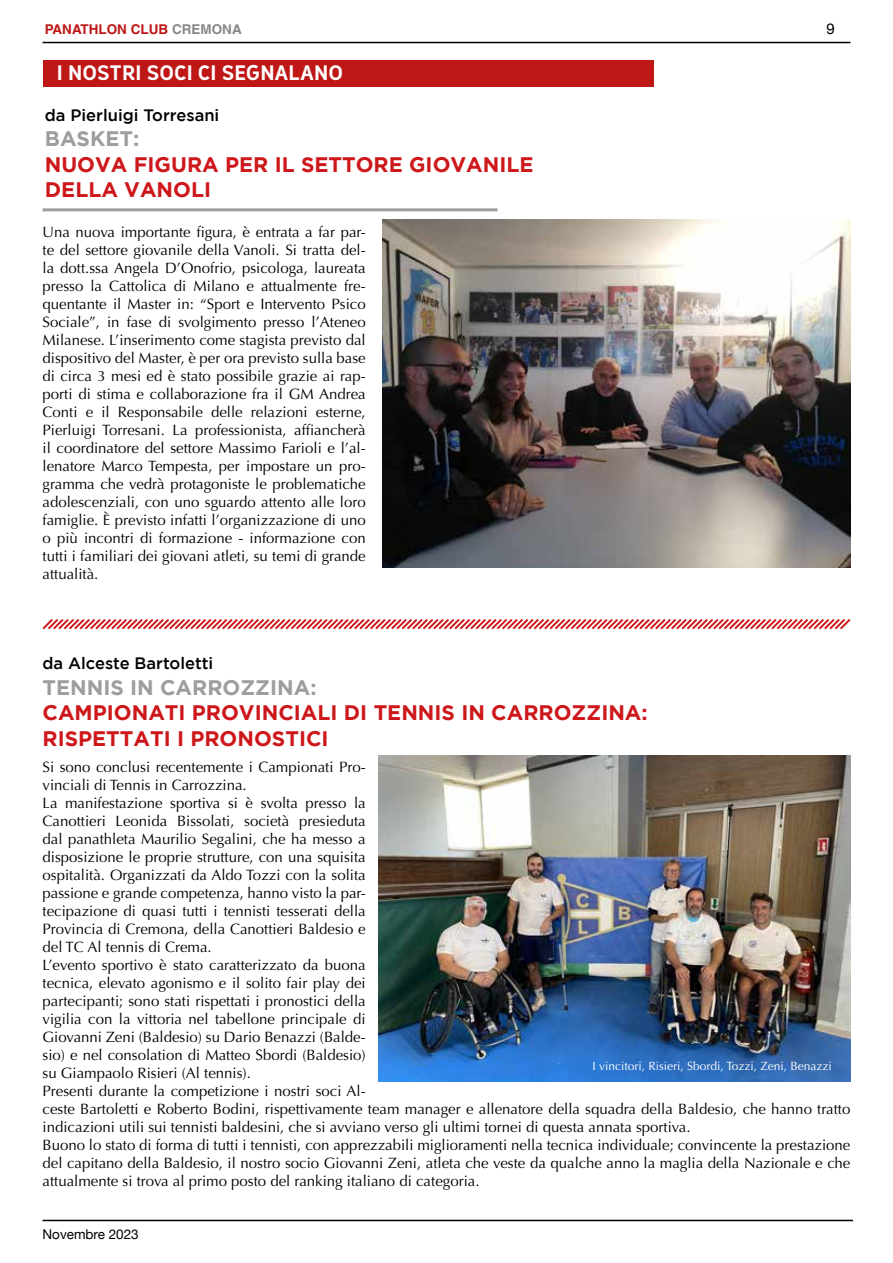
<style>
.page{position:relative;width:893px;height:1263px;background:#fff}
.page>*{position:absolute;margin:0;border:0;box-sizing:border-box;transform-origin:0 0}
.t1{font:700 21px/25.5px "Gotham";color:#cd171a}
.t2{font:700 21px "Gotham";color:#9d9d9c}
.t3{font:700 19.5px "Oceania";color:#fff}
.t4{font:500 16.5px "Gotham";color:#000}
.t5{font:15px/18px "Optima";color:#000;text-align:justify}
.t6{font:15px "Helvetica Neue";color:#000}
.t7{font:700 13.5px "Helvetica";color:#be1716}
.t8{font:13.5px "Helvetica Neue";color:#000}
.t9{font:12px "Optima";color:#fff}
.s1{color:#878787}
</style>
<div class="page">
<hr style="left:43px;top:1220px;width:810px;height:1px;background:#000">
<div style="left:43px;top:60px;width:611px;height:26px;background:#be1716"></div>
<hr style="left:43px;top:208px;width:454px;height:3px;background:#9d9d9c">
<img style="left:383px;top:219px;width:467px;height:348px">
<svg style="left:42px;top:619px;width:809px;height:11px"></svg>
<img style="left:378px;top:755px;width:472px;height:326px">
<hr style="left:43px;top:42px;width:807px;height:1px;background:#000">
<p class="t7" style="left:45px;top:21px;width:198px">PANATHLON CLUB <span class="s1">CREMONA</span></p>
<p class="t6" style="left:827px;top:18px;width:10px">9</p>
<h2 class="t3" style="left:57px;top:61px;width:288px">I NOSTRI SOCI CI SEGNALANO</h2>
<p class="t4" style="left:45px;top:105px;width:176px">da Pierluigi Torresani</p>
<h1 class="t2" style="left:45px;top:126px;width:96px">BASKET:</h1>
<h1 class="t1" style="left:45px;top:151px;width:490px">NUOVA FIGURA PER IL SETTORE GIOVANILE<br>DELLA VANOLI</h1>
<p class="t5" style="left:43px;top:223px;width:325px">Una nuova importante figura, è entrata a far par&shy;te del settore giovanile della Vanoli. Si tratta del&shy;la dott.ssa Angela D’Onofrio, psicologa, laureata presso la Cattolica di Milano e attualmente fre&shy;quentante il Master in: “Sport e Intervento Psico Sociale”, in fase di svolgimento presso l’Ateneo Milanese. L’inserimento come stagista previsto dal dispositivo del Master, è per ora previsto sulla base di circa 3 mesi ed è stato possibile grazie ai rap&shy;porti di stima e collaborazione fra il GM Andrea Conti e il Responsabile delle relazioni esterne, Pierluigi Torresani. La professionista, affiancherà il coordinatore del settore Massimo Farioli e l’al&shy;lenatore Marco Tempesta, per impostare un pro&shy;gramma che vedrà protagoniste le problematiche adolescenziali, con uno sguardo attento alle loro famiglie. È previsto infatti l’organizzazione di uno o più incontri di formazione - informazione con tutti i familiari dei giovani atleti, su temi di grande attualità.</p>
<p class="t4" style="left:43px;top:654px;width:172px">da Alceste Bartoletti</p>
<h1 class="t2" style="left:43px;top:675px;width:276px">TENNIS IN CARROZZINA:</h1>
<h1 class="t1" style="left:43px;top:699px;width:607px">CAMPIONATI PROVINCIALI DI TENNIS IN CARROZZINA:<br>RISPETTATI I PRONOSTICI</h1>
<p class="t5" style="left:43px;top:758px;width:809px;text-align:left">Si sono conclusi recentemente i Campionati Pro-<br>vinciali di Tennis in Carrozzina.<br>La manifestazione sportiva si è svolta presso la<br>Canottieri Leonida Bissolati, società presieduta<br>dal panathleta Maurilio Segalini, che ha messo a<br>disposizione le proprie strutture, con una squisita<br>ospitalità. Organizzati da Aldo Tozzi con la solita<br>passione e grande competenza, hanno visto la par-<br>tecipazione di quasi tutti i tennisti tesserati della<br>Provincia di Cremona, della Canottieri Baldesio e<br>del TC Al tennis di Crema.<br>L’evento sportivo è stato caratterizzato da buona<br>tecnica, elevato agonismo e il solito fair play dei<br>partecipanti; sono stati rispettati i pronostici della<br>vigilia con la vittoria nel tabellone principale di<br>Giovanni Zeni (Baldesio) su Dario Benazzi (Balde-<br>sio) e nel consolation di Matteo Sbordi (Baldesio)<br>su Giampaolo Risieri (Al tennis).<br>Presenti durante la competizione i nostri soci Al-<br>ceste Bartoletti e Roberto Bodini, rispettivamente team manager e allenatore della squadra della Baldesio, che hanno tratto indicazioni utili sui tennisti baldesini, che si avviano verso gli ultimi tornei di questa annata sportiva.<br>Buono lo stato di forma di tutti i tennisti, con apprezzabili miglioramenti nella tecnica individuale; convincente la prestazione del capitano della Baldesio, il nostro socio Giovanni Zeni, atleta che veste da qualche anno la maglia della Nazionale e che attualmente si trova al primo posto del ranking italiano di categoria.</p>
<p class="t9" style="left:592px;top:1059px;width:241px">I vincitori, Risieri, Sbordi, Tozzi, Zeni, Benazzi</p>
<p class="t8" style="left:43px;top:1224px;width:98px">Novembre 2023</p>
</div>
